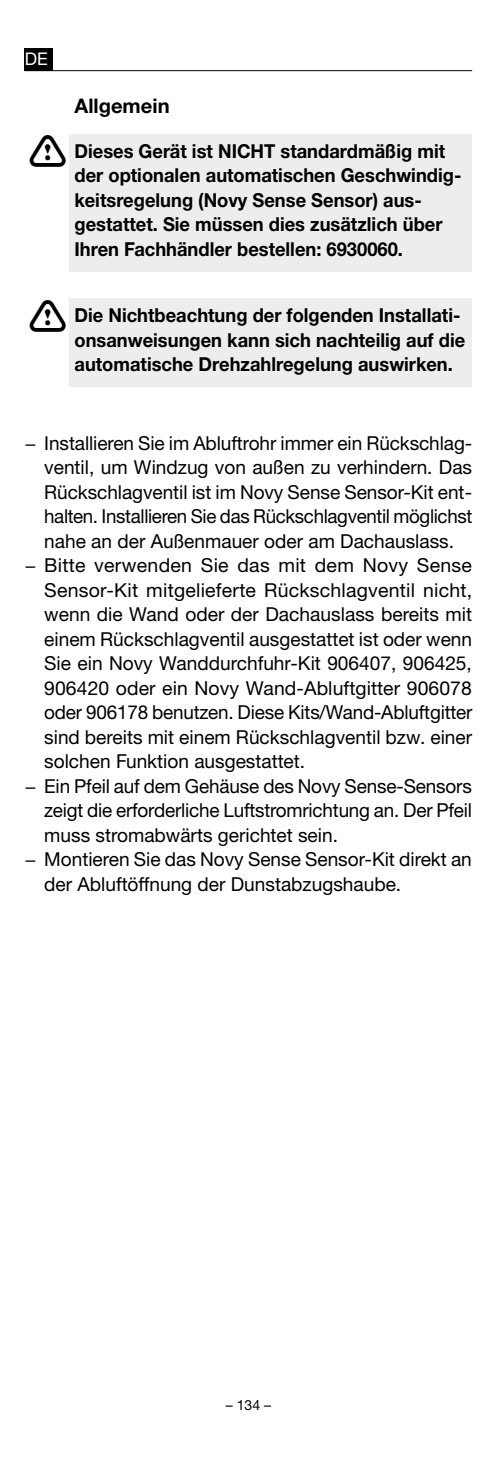
<style>
.page{position:relative;width:497px;height:1474px;background:#fff}
.page>*{position:absolute;margin:0;border:0;box-sizing:border-box;transform-origin:0 0}
.Titel_niveau_2{font:700 20.12px "Helvetica Neue LTW1 G";color:#000}
.t1{font:19.25px/24.5px "Helvetica Neue LTW1 G";color:#000;text-align:justify}
.t2{font:700 19.25px/24.5px "Helvetica Neue LTW1 G";color:#000;scale:.95 1}
.t3{font:17.5px "Helvetica Neue LTW1 G";color:#fff}
.t4{font:14px "Helvetica Neue LTW1 G";color:#000}
</style>
<div class="page">
<div style="left:25px;top:48px;width:28px;height:22px;background:#000"></div>
<hr style="left:25px;top:70px;width:446px;height:1px;background:#000">
<div style="left:69px;top:134px;width:402px;height:137px;background:#ededed"></div>
<div style="left:69px;top:298px;width:402px;height:89px;background:#ededed"></div>
<p class="t3" style="left:25px;top:48px;width:25px">DE</p>
<p class="Titel_niveau_2" style="left:74px;top:94px;width:96px">Allgemein</p>
<p class="t2" style="left:74px;top:139px;width:408px">Dieses Gerät ist NICHT standardmäßig mit der optionalen automatischen Geschwindig&shy;keitsregelung (Novy Sense Sensor) aus&shy;gestattet. Sie müssen dies zusätzlich über Ihren Fachhändler bestellen: 6930060.</p>
<p class="t2" style="left:74px;top:303px;width:412px">Die Nichtbeachtung der folgenden Installati&shy;onsanweisungen kann sich nachteilig auf die automatische Drehzahlregelung auswirken.</p>
<p class="t1" style="left:44px;top:430px;width:429px;text-indent:-19px">− Installieren Sie im Abluftrohr immer ein Rückschlag&shy;ventil, um Windzug von außen zu verhindern. Das Rückschlagventil ist im Novy Sense Sensor-Kit ent&shy;halten. Installieren Sie das Rückschlagventil möglichst nahe an der Außenmauer oder am Dachauslass.</p>
<p class="t1" style="left:44px;top:553px;width:429px;text-indent:-19px">− Bitte verwenden Sie das mit dem Novy Sense Sensor-Kit mitgelieferte Rückschlagventil nicht, wenn die Wand oder der Dachauslass bereits mit einem Rückschlagventil ausgestattet ist oder wenn Sie ein Novy Wanddurchfuhr-Kit 906407, 906425, 906420 oder ein Novy Wand-Abluftgitter 906078 oder 906178 benutzen. Diese Kits/Wand-Abluftgitter sind bereits mit einem Rückschlagventil bzw. einer solchen Funktion ausgestattet.</p>
<p class="t1" style="left:44px;top:773px;width:429px;text-indent:-19px">− Ein Pfeil auf dem Gehäuse des Novy Sense-Sensors zeigt die erforderliche Luftstromrichtung an. Der Pfeil muss stromabwärts gerichtet sein.</p>
<p class="t1" style="left:44px;top:847px;width:428px;text-indent:-19px">− Montieren Sie das Novy Sense Sensor-Kit direkt an der Abluftöffnung der Dunstabzugshaube.</p>
<p class="t4" style="left:225px;top:1395px;width:47px">– 134 –</p>
</div>
